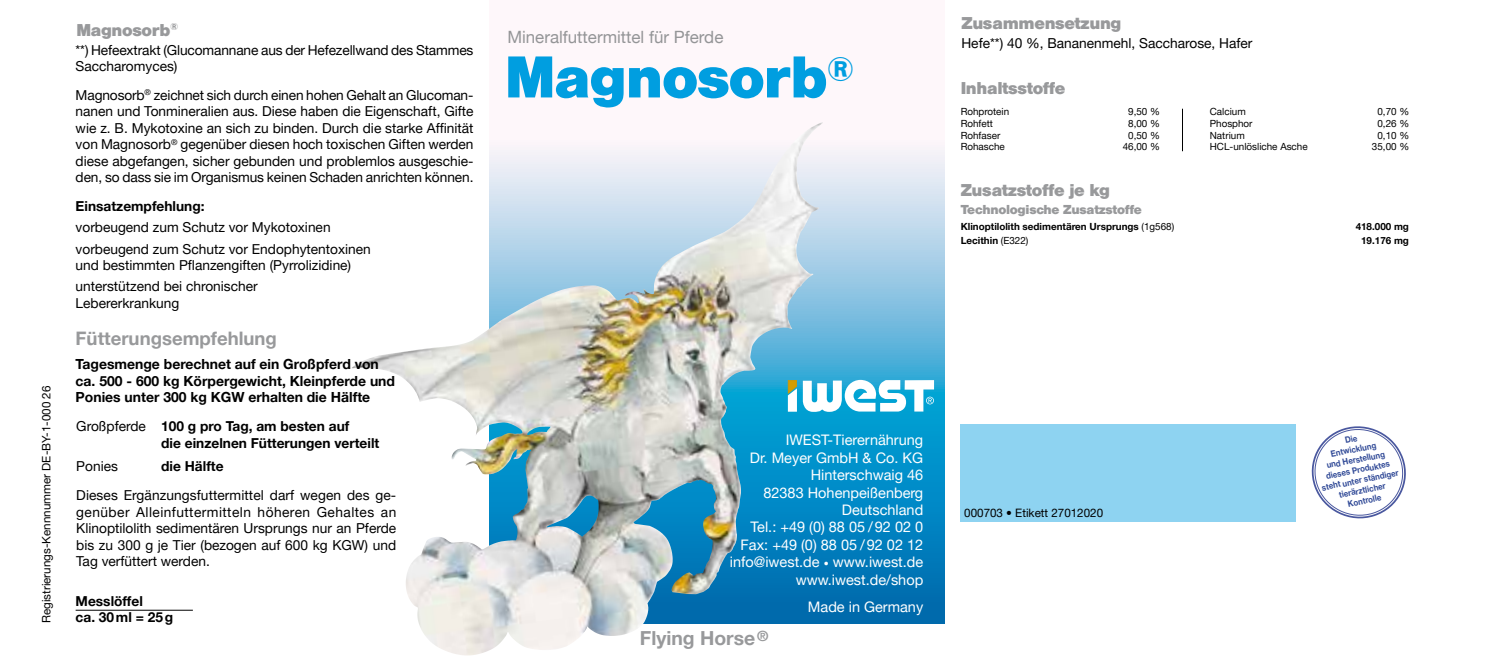
<style>
.page{position:relative;width:1489px;height:670px;background:#fff}
.page>*{position:absolute;margin:0;border:0;box-sizing:border-box;transform-origin:0 0}
.t1{font:700 58px "Helvetica BQ";color:#009ee0}
.t2{font:700 19.25px "Helvetica Neue LT Pro";color:#98999b}
.t3{font:700 18.5px "Helvetica Neue LT Pro";color:#98999b}
.t4{font:700 17px "Helvetica BQ";color:#98999b}
.t5{font:17px "Helvetica Neue";color:#949597}
.t6{font:14.5px/17.5px "Helvetica Neue LT Pro";color:#fff;text-align:right}
.t7{font:700 14px/16.8px "Helvetica Neue LT Pro";color:#000}
.t8{font:13.75px/16.5px "Helvetica Neue LT Pro";color:#000}
.t9{font:700 13.75px/16.5px "Helvetica Neue LT Pro";color:#000}
.t10{font:700 12.75px "Helvetica BQ";color:#98999b}
.t11{font:11.5px "Helvetica Neue LT Pro";color:#000}
.t12{font:9.75px "Helvetica Neue LT Pro";color:#000}
.t13{font:700 9.75px "Helvetica Neue LT Pro";color:#000}
.t14{font:700 8.75px/10.5px "Helvetica Neue LT Pro";color:#314a97;text-align:center;scale:.9 1}
.s1{font-weight:400}
.s2{font-size:10px}
</style>
<div class="page">
<svg style="left:489px;top:122px;width:455px;height:502px;background:#65aaca"></svg>
<hr style="left:1181px;top:109px;width:1px;height:42px;background:#000">
<div style="left:960px;top:424px;width:335px;height:98px;background:#8ed3f1"></div>
<hr style="left:76px;top:610px;width:117px;height:1px;background:#000">
<svg style="left:1311px;top:426px;width:95px;height:93px"></svg>
<img style="left:352px;top:122px;width:469px;height:319px">
<svg style="left:787px;top:379px;width:147px;height:33px"></svg>
<p class="t11" style="left:39px;top:623px;width:239px;rotate:-90deg">Registrierungs-Kennnummer DE-BY-1-000 26</p>
<p class="t4" style="left:76px;top:20px;width:103px">Magnosorb<sup>®</sup></p>
<p class="t5" style="left:507px;top:27px;width:217px">Mineralfuttermittel für Pferde</p>
<p class="t8" style="left:76px;top:41px;width:399px">**) Hefeextrakt (Glucomannane aus der Hefezellwand des Stammes<br>Saccharomyces)</p>
<p class="t8" style="left:76px;top:86px;width:399px;text-align:justify">Magnosorb<sup>®</sup> zeichnet sich durch einen hohen Gehalt an Glucoman&shy;nanen und Tonmineralien aus. Diese haben die Eigenschaft, Gifte wie z. B. Mykotoxine an sich zu binden. Durch die starke Affinität von Magnosorb<sup>®</sup> gegenüber diesen hoch toxischen Giften werden diese abgefangen, sicher gebunden und problemlos ausgeschie&shy;den, so dass sie im Organismus keinen Schaden anrichten können.</p>
<p class="t9" style="left:76px;top:197px;width:130px">Einsatzempfehlung:</p>
<p class="t8" style="left:76px;top:216px;width:297px;line-height:21.2px">vorbeugend zum Schutz vor Mykotoxinen vorbeugend zum Schutz vor Endophytentoxinen</p>
<p class="t8" style="left:76px;top:254px;width:277px;line-height:21.2px">und bestimmten Pflanzengiften (Pyrrolizidine) unterstützend bei chronischer</p>
<p class="t8" style="left:76px;top:294px;width:105px">Lebererkrankung</p>
<h1 class="t1" style="left:505px;top:43px;width:351px">Magnosorb<sup>®</sup></h1>
<h3 class="t3" style="left:76px;top:327px;width:203px">Fütterungsempfehlung</h3>
<p class="t7" style="left:76px;top:355px;width:321px">Tagesmenge berechnet auf ein Großpferd von ca. 500 - 600 kg Körpergewicht, Kleinpferde und<br>Ponies unter 300 kg KGW erhalten die Hälfte</p>
<p class="t9" style="left:161px;top:418px;width:220px;text-indent:-85px"><span class="s1">Großpferde</span> 100 g pro Tag, am besten auf<br>die einzelnen Fütterungen verteilt</p>
<p class="t8" style="left:76px;top:458px;width:43px">Ponies</p>
<p class="t9" style="left:161px;top:458px;width:64px">die Hälfte</p>
<p class="t8" style="left:76px;top:487px;width:321px;text-align:justify">Dieses Ergänzungsfuttermittel darf wegen des ge&shy;genüber Alleinfuttermitteln höheren Gehaltes an Klinoptilolith sedimentären Ursprungs nur an Pferde bis zu 300 g je Tier (bezogen auf 600 kg KGW) und Tag verfüttert werden.</p>
<p class="t9" style="left:76px;top:592px;width:99px">Messlöffel<br>ca. 30ml = 25g</p>
<p class="t6" style="left:729px;top:431px;width:195px">IWEST-Tierernährung<br>Dr. Meyer GmbH &amp; Co. KG<br>Hinterschwaig 46<br>82383 Hohenpeißenberg<br>Deutschland<br>Tel.: +49 (0) 88 05 / 92 02 0<br>Fax: +49 (0) 88 05 / 92 02 12 info@iwest.de <span class="s2">•</span> www.iwest.de www.iwest.de/shop</p>
<p class="t6" style="left:808px;top:597px;width:117px">Made in Germany</p>
<h2 class="t2" style="left:640px;top:626px;width:130px">Flying Horse <sup>®</sup></h2>
<p class="t4" style="left:961px;top:13px;width:161px">Zusammensetzung</p>
<p class="t8" style="left:961px;top:35px;width:292px">Hefe**) 40 %, Bananenmehl, Saccharose, Hafer</p>
<p class="t4" style="left:960px;top:78px;width:106px">Inhaltsstoffe</p>
<p class="t12" style="left:960px;top:105px;width:50px">Rohprotein</p>
<p class="t12" style="left:1128px;top:105px;width:33px">9,50 %</p>
<p class="t12" style="left:960px;top:117px;width:34px">Rohfett</p>
<p class="t12" style="left:1128px;top:117px;width:33px">8,00 %</p>
<p class="t12" style="left:960px;top:129px;width:41px">Rohfaser</p>
<p class="t12" style="left:1128px;top:129px;width:33px">0,50 %</p>
<p class="t12" style="left:960px;top:141px;width:46px">Rohasche</p>
<p class="t12" style="left:1122px;top:141px;width:39px">46,00 %</p>
<p class="t12" style="left:1209px;top:105px;width:37px">Calcium</p>
<p class="t12" style="left:1377px;top:105px;width:33px">0,70 %</p>
<p class="t12" style="left:1209px;top:117px;width:44px">Phosphor</p>
<p class="t12" style="left:1377px;top:117px;width:33px">0,26 %</p>
<p class="t12" style="left:1209px;top:129px;width:36px">Natrium</p>
<p class="t12" style="left:1377px;top:129px;width:33px">0,10 %</p>
<p class="t12" style="left:1209px;top:141px;width:99px">HCL-unlösliche Asche</p>
<p class="t12" style="left:1371px;top:141px;width:39px">35,00 %</p>
<p class="t4" style="left:960px;top:180px;width:151px">Zusatzstoffe je kg</p>
<p class="t10" style="left:960px;top:201px;width:182px">Technologische Zusatzstoffe</p>
<p class="t13" style="left:960px;top:220px;width:215px">Klinoptilolith sedimentären Ursprungs <span class="s1">(1g568)</span></p>
<p class="t13" style="left:1355px;top:220px;width:55px">418.000 mg</p>
<p class="t13" style="left:960px;top:235px;width:69px">Lecithin <span class="s1">(E322)</span></p>
<p class="t13" style="left:1360px;top:235px;width:49px">19.176 mg</p>
<p class="t11" style="left:964px;top:506px;width:140px">000703 • Etikett 27012020</p>
<p class="t14" style="left:1312px;top:441px;width:88px;rotate:-11deg">Die<br>Entwicklung<br>und Herstellung dieses Produktes steht unter ständiger tierärztlicher<br>Kontrolle</p>
</div>
